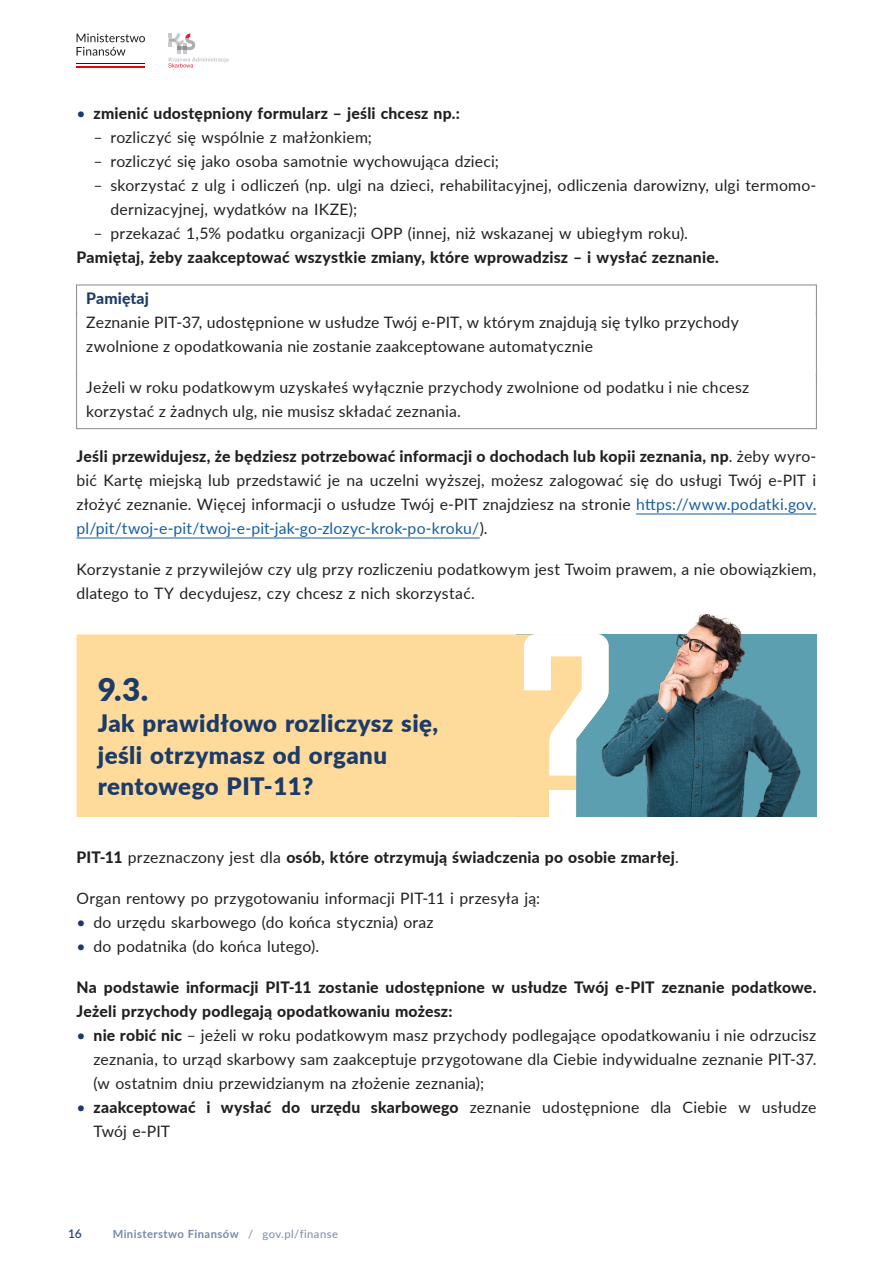
<style>
.page{position:relative;width:893px;height:1263px;background:#fff}
.page>*{position:absolute;margin:0;border:0;box-sizing:border-box;transform-origin:0 0}
.Nr_rozdzialu{font:900 31.5px "Lato";color:#1c3b69}
.tytul_1{font:900 24px/31.5px "Lato";letter-spacing:.02em;color:#1c3b69}
.TXT_1_od__4{font:15.75px/24px "Lato";letter-spacing:.01em;color:#231f20;text-align:justify}
.wyl{font:15.75px/24px "Lato";letter-spacing:.01em;color:#231f20}
.TXT_1{font:800 15.75px/24px "Lato";letter-spacing:.015em;color:#231f20}
.TXT_1_od__4-2{font:800 15.75px "Lato";letter-spacing:.015em;color:#231f20}
.wazne_txt_od_4{font:15.75px/24px "Lato";letter-spacing:.01em;color:#231f20}
.wazne_txt_od__5_ramk{font:15.75px/24px "Lato";letter-spacing:.015em;color:#231f20}
.WYL_1{font:15.75px "Lato";letter-spacing:.015em;color:#231f20}
.wazne_tytul{font:800 15.75px "Lato";letter-spacing:.01em;color:#1c3b69}
.t1{font:500 12px "Lato";color:#1c3b69}
.t2{font:700 11.25px "Lato";letter-spacing:.04em;color:#7789a5}
.s1{font-weight:400;color:#1c3b69}
.s2{font-weight:800}
.s3{color:#175d9e}
.s4{font-weight:400}
.s5{color:#1c3b69}
</style>
<div class="page">
<div style="left:77px;top:634px;width:437px;height:183px;background:#fedb9b"></div>
<div style="left:76px;top:284px;width:741px;height:32px;border:1px solid #939598"></div>
<hr style="left:76px;top:311px;width:1px;height:65px;background:#939598">
<hr style="left:816px;top:311px;width:1px;height:65px;background:#939598">
<div style="left:76px;top:373px;width:741px;height:56px;border:1px solid #939598"></div>
<hr style="left:636px;top:514px;width:180px;height:1px;background:#175d9e">
<hr style="left:77px;top:538px;width:403px;height:1px;background:#175d9e">
<img style="left:514px;top:614px;width:302px;height:203px">
<hr style="left:77px;top:65px;width:68px;height:2px;background:#e30512">
<hr style="left:77px;top:63px;width:68px;height:1px;background:#1c1c1c">
<svg style="left:77px;top:33px;width:68px;height:23px"></svg>
<svg style="left:168px;top:33px;width:61px;height:35px"></svg>
<p class="TXT_1" style="left:77px;top:101px;width:385px"><span class="s1">•</span> zmienić udostępniony formularz – jeśli chcesz np.:</p>
<p class="wyl" style="left:94px;top:125px;width:280px">– rozliczyć się wspólnie z małżonkiem;</p>
<p class="wyl" style="left:94px;top:149px;width:407px">– rozliczyć się jako osoba samotnie wychowująca dzieci;</p>
<p class="wyl" style="left:111px;top:173px;width:707px;text-indent:-17px">– skorzystać z ulg i odliczeń (np. ulgi na dzieci, rehabilitacyjnej, odliczenia darowizny, ulgi termomo&shy;dernizacyjnej, wydatków na IKZE);</p>
<p class="wyl" style="left:94px;top:221px;width:596px">– przekazać 1,5% podatku organizacji OPP (innej, niż wskazanej w ubiegłym roku).</p>
<p class="TXT_1_od__4-2" style="left:77px;top:246px;width:644px">Pamiętaj, żeby zaakceptować wszystkie zmiany, które wprowadzisz – i wysłać zeznanie.</p>
<p class="wazne_tytul" style="left:86px;top:287px;width:64px">Pamiętaj</p>
<p class="wazne_txt_od_4" style="left:86px;top:310px;width:654px">Zeznanie PIT-37, udostępnione w usłudze Twój e-PIT, w którym znajdują się tylko przychody zwolnione z opodatkowania nie zostanie zaakceptowane automatycznie</p>
<p class="wazne_txt_od__5_ramk" style="left:86px;top:375px;width:664px">Jeżeli w roku podatkowym uzyskałeś wyłącznie przychody zwolnione od podatku i nie chcesz korzystać z żadnych ulg, nie musisz składać zeznania.</p>
<p class="TXT_1_od__4" style="left:77px;top:444px;width:741px"><span class="s2">Jeśli przewidujesz, że będziesz potrzebować informacji o dochodach lub kopii zeznania, np</span>. żeby wyro&shy;bić Kartę miejską lub przedstawić je na uczelni wyższej, możesz zalogować się do usługi Twój e-PIT i złożyć zeznanie. Więcej informacji o usłudze Twój e-PIT znajdziesz na stronie <span class="s3">https://www.podatki.gov. pl/pit/twoj-e-pit/twoj-e-pit-jak-go-zlozyc-krok-po-kroku/</span>).</p>
<p class="TXT_1_od__4" style="left:77px;top:557px;width:741px">Korzystanie z przywilejów czy ulg przy rozliczeniu podatkowym jest Twoim prawem, a nie obowiązkiem, dlatego to TY decydujesz, czy chcesz z nich skorzystać.</p>
<p class="Nr_rozdzialu" style="left:98px;top:665px;width:52px">9.3.</p>
<p class="tytul_1" style="left:98px;top:706px;width:342px">Jak prawidłowo rozliczysz się, jeśli otrzymasz od organu rentowego PIT-11?</p>
<p class="TXT_1_od__4-2" style="left:77px;top:845px;width:604px">PIT-11 <span class="s4">przeznaczony jest dla</span> osób, które otrzymują świadczenia po osobie zmarłej<span class="s4">.</span></p>
<p class="WYL_1" style="left:77px;top:887px;width:465px">Organ rentowy po przygotowaniu informacji PIT-11 i przesyła ją:</p>
<p class="TXT_1_od__4" style="left:77px;top:910px;width:359px"><span class="s5">•</span> do urzędu skarbowego (do końca stycznia) oraz</p>
<p class="TXT_1_od__4" style="left:77px;top:934px;width:244px"><span class="s5">•</span> do podatnika (do końca lutego).</p>
<p class="TXT_1" style="left:77px;top:975px;width:741px">Na podstawie informacji PIT-11 zostanie udostępnione w usłudze Twój e-PIT zeznanie podatkowe.<br>Jeżeli przychody podlegają opodatkowaniu możesz:</p>
<p class="TXT_1_od__4" style="left:94px;top:1023px;width:724px;text-indent:-17px"><span class="s5">•</span> <span class="s2">nie robić nic</span> – jeżeli w roku podatkowym masz przychody podlegające opodatkowaniu i nie odrzucisz zeznania, to urząd skarbowy sam zaakceptuje przygotowane dla Ciebie indywidualne zeznanie PIT-37. (w ostatnim dniu przewidzianym na złożenie zeznania);</p>
<p class="TXT_1_od__4" style="left:94px;top:1095px;width:724px;text-indent:-17px"><span class="s5">•</span> <span class="s2">zaakceptować i wysłać do urzędu skarbowego</span> zeznanie udostępnione dla Ciebie w usłudze<br>Twój e-PIT</p>
<p class="t1" style="left:68px;top:1225px;width:15px">16</p>
<p class="t2" style="left:113px;top:1225px;width:227px">Ministerstwo Finansów <span class="s4">/ gov.pl/finanse</span></p>
</div>
